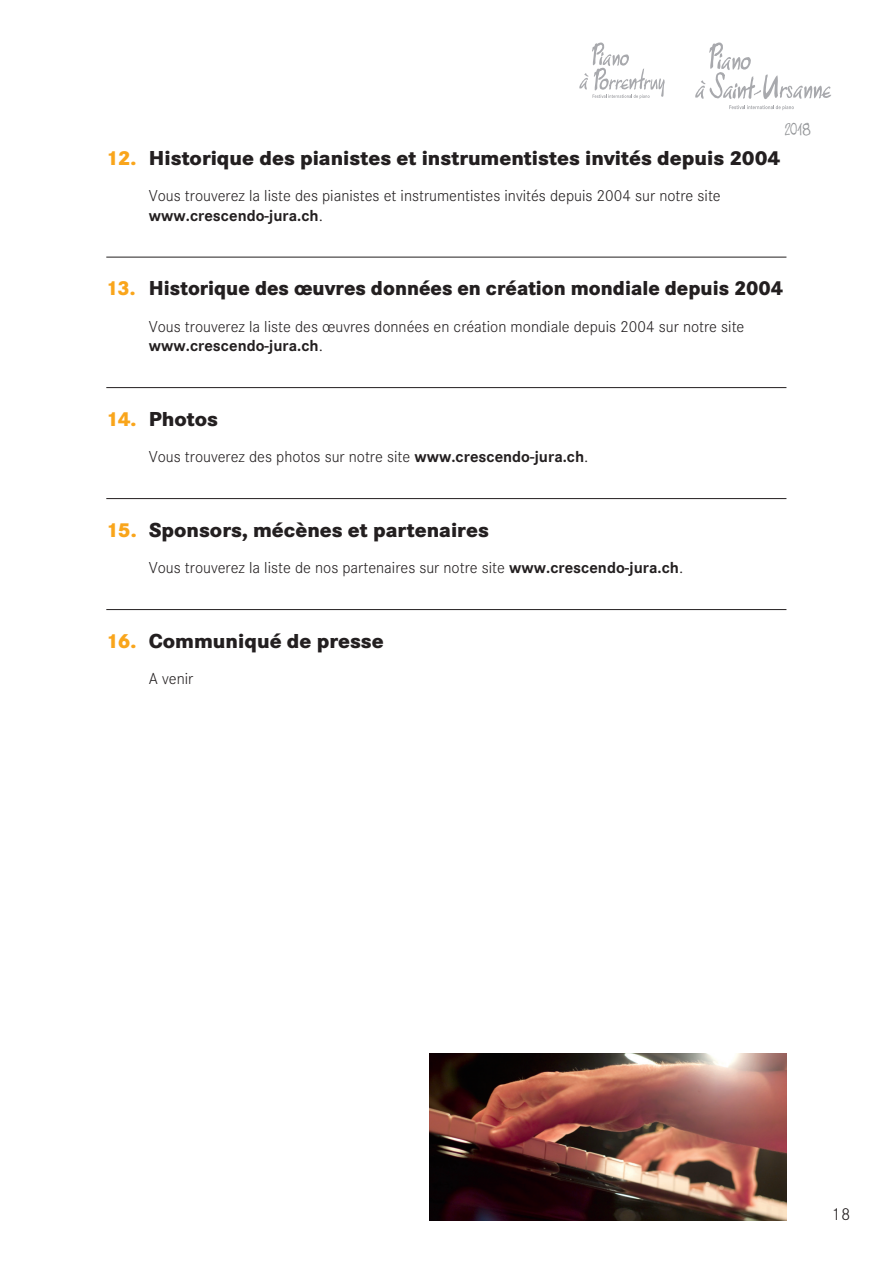
<style>
.page{position:relative;width:893px;height:1263px;background:#fff}
.page>*{position:absolute;margin:0;border:0;box-sizing:border-box;transform-origin:0 0}
.t1{font:800 21px "Corporate S";color:#231f20}
.t2{font:800 21px "Corporate S";color:#231f20;scale:.96 1}
.t3{font:300 18px "Corporate S";color:#231f20}
.t4{font:300 16.5px/19.5px "Corporate S";color:#231f20}
.t5{font:500 15.75px "Ebbu Script";color:#939598}
.s1{font-weight:700;font-size:14.4px}
.s2{color:#f9a51b}
.s3{font-weight:700}
</style>
<div class="page">
<svg style="left:695px;top:43px;width:136px;height:56px"></svg>
<svg style="left:729px;top:105px;width:65px;height:5px"></svg>
<svg style="left:579px;top:43px;width:86px;height:56px"></svg>
<hr style="left:106px;top:257px;width:680px;height:1px;background:#231f20">
<hr style="left:106px;top:387px;width:680px;height:1px;background:#231f20">
<hr style="left:106px;top:498px;width:680px;height:1px;background:#231f20">
<hr style="left:106px;top:609px;width:680px;height:1px;background:#231f20">
<img style="left:429px;top:1053px;width:358px;height:167px">
<p class="t5" style="left:784px;top:120px;width:28px">2<span class="s1">O</span>18</p>
<p class="t1" style="left:106px;top:146px;width:676px"><span class="s2">12.</span> Historique des pianistes et instrumentistes invités depuis 2004</p>
<p class="t4" style="left:149px;top:186px;width:573px">Vous trouverez la liste des pianistes et instrumentistes invités depuis 2004 sur notre site <span class="s3">www.crescendo-jura.ch</span>.</p>
<p class="t2" style="left:106px;top:276px;width:706px"><span class="s2">13.</span> Historique des œuvres données en création mondiale depuis 2004</p>
<p class="t4" style="left:149px;top:317px;width:597px">Vous trouverez la liste des œuvres données en création mondiale depuis 2004 sur notre site <span class="s3">www.crescendo-jura.ch</span>.</p>
<p class="t1" style="left:106px;top:406px;width:113px"><span class="s2">14.</span> Photos</p>
<p class="t4" style="left:149px;top:447px;width:439px">Vous trouverez des photos sur notre site <span class="s3">www.crescendo-jura.ch</span>.</p>
<p class="t1" style="left:106px;top:517px;width:384px"><span class="s2">15.</span> Sponsors, mécènes et partenaires</p>
<p class="t4" style="left:149px;top:558px;width:533px">Vous trouverez la liste de nos partenaires sur notre site <span class="s3">www.crescendo-jura.ch</span>.</p>
<p class="t1" style="left:106px;top:628px;width:279px"><span class="s2">16.</span> Communiqué de presse</p>
<p class="t4" style="left:149px;top:669px;width:46px">A venir</p>
<p class="t3" style="left:832px;top:1204px;width:20px">18</p>
</div>
